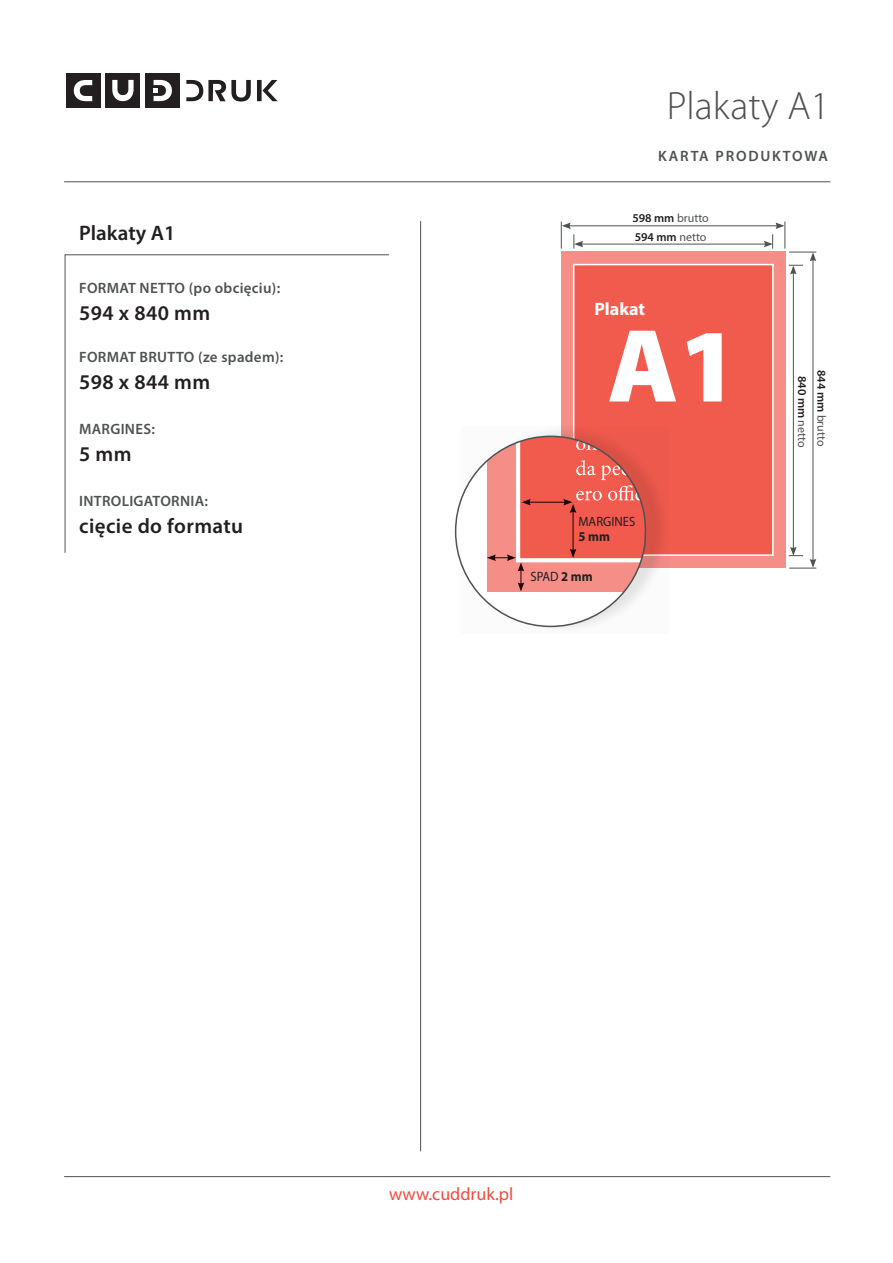
<style>
.page{position:relative;width:893px;height:1263px;background:#fff}
.page>*{position:absolute;margin:0;border:0;box-sizing:border-box;transform-origin:0 0}
.t1{font:900 105px "Myriad Pro";color:#fff}
.t2{font:300 39.6px "Myriad Pro";color:#4f5152}
.t3{font:600 21px "Myriad Pro";letter-spacing:.02em;color:#231f20}
.t4{font:600 21px "Myriad Pro";color:#231f20}
.t5{font:18px "Myriad Pro";color:#ef4c41}
.t6{font:700 18px "Myriad Pro";color:#fff}
.t7{font:600 15px "Myriad Pro";letter-spacing:.02em;color:#4f5152}
.t8{font:600 15px "Myriad Pro";letter-spacing:.12em;color:#4f5152}
.t9{font:13.5px "Myriad Pro";color:#231f20;scale:.94 1}
.t10{font:700 13.5px "Myriad Pro";color:#231f20;scale:.94 1}
.t11{font:12px "Myriad Pro";color:#4f5152}
.t12{font:600 12px "Myriad Pro";color:#231f20}
.s1{font-weight:600;color:#231f20}
.s2{font-weight:400;color:#4f5152}
.s3{font-weight:700}
</style>
<div class="page">
<svg style="left:65px;top:254px;width:325px;height:299px"></svg>
<hr style="left:64px;top:182px;width:766px;height:1px;background:#4f5152">
<hr style="left:64px;top:1176px;width:766px;height:1px;background:#4f5152">
<hr style="left:420px;top:221px;width:1px;height:930px;background:#4f5152">
<div style="left:561px;top:252px;width:225px;height:316px;background:#f48e87"></div>
<div style="left:573px;top:264px;width:201px;height:292px;background:#f15b4e;border:2px solid #fff"></div>
<hr style="left:568px;top:226px;width:210px;height:1px;background:#4f5152">
<hr style="left:813px;top:259px;width:1px;height:302px;background:#4f5152">
<hr style="left:581px;top:244px;width:185px;height:1px;background:#4f5152">
<hr style="left:793px;top:272px;width:1px;height:277px;background:#4f5152">
<svg style="left:561px;top:222px;width:22px;height:27px"></svg>
<svg style="left:789px;top:547px;width:27px;height:22px"></svg>
<svg style="left:764px;top:222px;width:52px;height:53px"></svg>
<svg style="left:537px;top:425px;width:132px;height:159px"></svg>
<svg style="left:454px;top:435px;width:193px;height:193px"></svg>
<div style="left:145px;top:73px;width:35px;height:34px;background:#231f20"></div>
<div style="left:106px;top:73px;width:34px;height:34px;background:#231f20"></div>
<div style="left:66px;top:73px;width:34px;height:34px;background:#231f20"></div>
<svg style="left:74px;top:80px;width:18px;height:21px"></svg>
<svg style="left:112px;top:80px;width:22px;height:21px"></svg>
<svg style="left:186px;top:80px;width:92px;height:22px"></svg>
<svg style="left:154px;top:80px;width:18px;height:21px"></svg>
<h3 class="t4" style="left:79px;top:220px;width:98px">Plakaty A1</h3>
<p class="t7" style="left:79px;top:278px;width:203px">FORMAT NETTO (po obcięciu):</p>
<h3 class="t3" style="left:79px;top:300px;width:133px">594 x 840 mm</h3>
<p class="t7" style="left:79px;top:347px;width:206px">FORMAT BRUTTO (ze spadem):</p>
<h3 class="t3" style="left:79px;top:369px;width:133px">598 x 844 mm</h3>
<p class="t7" style="left:79px;top:419px;width:77px">MARGINES:</p>
<h3 class="t3" style="left:79px;top:441px;width:54px">5 mm</h3>
<p class="t7" style="left:79px;top:491px;width:130px">INTROLIGATORNIA:</p>
<h3 class="t3" style="left:79px;top:513px;width:166px">cięcie do formatu</h3>
<h2 class="t2" style="left:667px;top:82px;width:165px">Plakaty A1</h2>
<p class="t8" style="left:658px;top:146px;width:171px">KARTA PRODUKTOWA</p>
<p class="t11" style="left:632px;top:211px;width:78px"><span class="s1">598 mm</span> brutto</p>
<p class="t12" style="left:635px;top:229px;width:73px">594 mm <span class="s2">netto</span></p>
<p class="t6" style="left:594px;top:297px;width:52px">Plakat</p>
<h1 class="t1" style="left:608px;top:296px;width:133px">A1</h1>
<p class="t9" style="left:578px;top:513px;width:62px">MARGINES</p>
<p class="t10" style="left:578px;top:527px;width:35px">5 mm</p>
<p class="t9" style="left:530px;top:568px;width:68px">SPAD <span class="s3">2 mm</span></p>
<p class="t12" style="left:810px;top:376px;width:73px;rotate:90deg">840 mm <span class="s2">netto</span></p>
<p class="t11" style="left:829px;top:370px;width:78px;rotate:90deg"><span class="s1">844 mm</span> brutto</p>
<p class="t5" style="left:389px;top:1183px;width:126px">www.cuddruk.pl</p>
</div>
